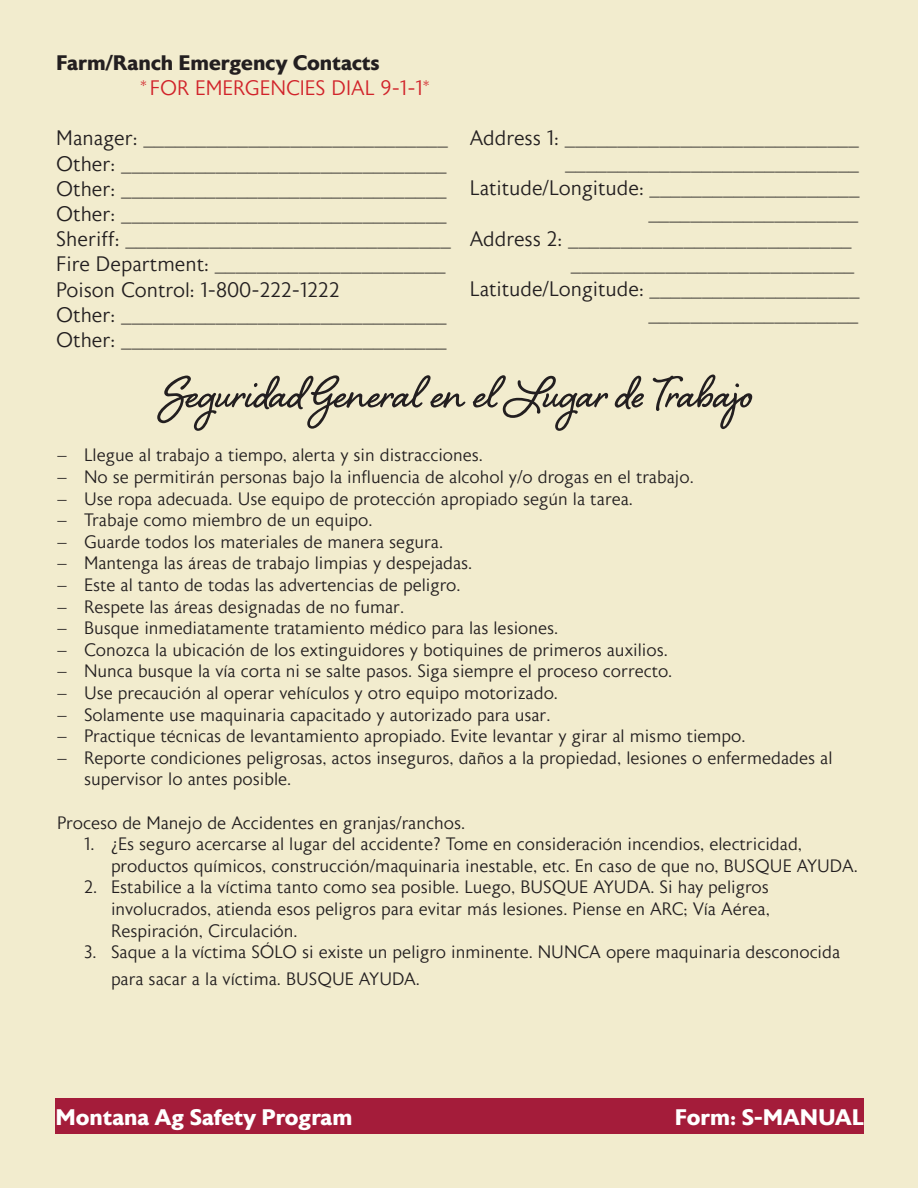
<style>
.page{position:relative;width:918px;height:1188px;background:#f2ecce}
.page>*{position:absolute;margin:0;border:0;box-sizing:border-box;transform-origin:0 0}
.t1{font:700 57px "Shelby";color:#231f20}
.t2{font:700 22.5px "Astoria Sans";color:#fff}
.t3{font:300 21px/25.2px "Astoria Sans";color:#231f20;text-align:right}
.t4{font:700 21px/25.2px "Astoria Sans";color:#231f20}
.t5{font:300 18px/21.6px "Astoria Sans";color:#231f20}
.s1{font-weight:300;color:#d1232a}
</style>
<div class="page">
<div style="left:56px;top:1099px;width:808px;height:35px;background:#a41c3a"></div>
<svg style="left:57px;top:456px;width:14px;height:6px"></svg>
<svg style="left:57px;top:478px;width:14px;height:6px"></svg>
<svg style="left:57px;top:499px;width:14px;height:7px"></svg>
<svg style="left:57px;top:521px;width:14px;height:6px"></svg>
<svg style="left:57px;top:543px;width:14px;height:6px"></svg>
<svg style="left:57px;top:564px;width:14px;height:6px"></svg>
<svg style="left:57px;top:586px;width:14px;height:6px"></svg>
<svg style="left:57px;top:607px;width:14px;height:7px"></svg>
<svg style="left:57px;top:629px;width:14px;height:6px"></svg>
<svg style="left:57px;top:651px;width:14px;height:6px"></svg>
<svg style="left:57px;top:672px;width:14px;height:6px"></svg>
<svg style="left:57px;top:694px;width:14px;height:6px"></svg>
<svg style="left:57px;top:715px;width:14px;height:7px"></svg>
<svg style="left:57px;top:737px;width:14px;height:6px"></svg>
<svg style="left:57px;top:759px;width:14px;height:6px"></svg>
<p class="t4" style="left:140px;top:50px;width:293px;text-indent:-84px">Farm/Ranch Emergency Contacts <span class="s1">*FOR EMERGENCIES DIAL 9-1-1*</span></p>
<p class="t3" style="left:56px;top:126px;width:393px">Manager: _____________________________</p>
<p class="t3" style="left:56px;top:152px;width:392px">Other: _______________________________</p>
<p class="t3" style="left:56px;top:177px;width:392px">Other: _______________________________</p>
<p class="t3" style="left:56px;top:202px;width:392px">Other: _______________________________</p>
<p class="t3" style="left:56px;top:227px;width:396px">Sheriff: _______________________________</p>
<p class="t3" style="left:56px;top:252px;width:391px">Fire Department: ______________________</p>
<p class="t3" style="left:56px;top:278px;width:285px">Poison Control: 1-800-222-1222</p>
<p class="t3" style="left:56px;top:303px;width:392px">Other: _______________________________</p>
<p class="t3" style="left:56px;top:328px;width:392px">Other: _______________________________</p>
<p class="t3" style="left:470px;top:126px;width:391px">Address 1: ____________________________ ____________________________</p>
<p class="t3" style="left:470px;top:176px;width:391px">Latitude/Longitude: ____________________</p>
<p class="t3" style="left:648px;top:201px;width:211px">____________________</p>
<p class="t3" style="left:470px;top:227px;width:386px">Address 2: ___________________________ ___________________________</p>
<p class="t3" style="left:470px;top:277px;width:391px">Latitude/Longitude: ____________________</p>
<p class="t3" style="left:648px;top:302px;width:211px">____________________</p>
<p class="t1" style="left:164px;top:354px;width:591px">Seguridad General en el Lugar de Trabajo</p>
<p class="t5" style="left:84px;top:445px;width:400px">Llegue al trabajo a tiempo, alerta y sin distracciones.</p>
<p class="t5" style="left:84px;top:467px;width:611px">No se permitirán personas bajo la influencia de alcohol y/o drogas en el trabajo.</p>
<p class="t5" style="left:84px;top:488px;width:550px">Use ropa adecuada. Use equipo de protección apropiado según la tarea.</p>
<p class="t5" style="left:84px;top:510px;width:290px">Trabaje como miembro de un equipo.</p>
<p class="t5" style="left:84px;top:532px;width:361px">Guarde todos los materiales de manera segura.</p>
<p class="t5" style="left:84px;top:553px;width:390px">Mantenga las áreas de trabajo limpias y despejadas.</p>
<p class="t5" style="left:84px;top:575px;width:378px">Este al tanto de todas las advertencias de peligro.</p>
<p class="t5" style="left:84px;top:596px;width:322px">Respete las áreas designadas de no fumar.</p>
<p class="t5" style="left:84px;top:618px;width:476px">Busque inmediatamente tratamiento médico para las lesiones.</p>
<p class="t5" style="left:84px;top:640px;width:585px">Conozca la ubicación de los extinguidores y botiquines de primeros auxilios.</p>
<p class="t5" style="left:84px;top:661px;width:590px">Nunca busque la vía corta ni se salte pasos. Siga siempre el proceso correcto.</p>
<p class="t5" style="left:84px;top:683px;width:476px">Use precaución al operar vehículos y otro equipo motorizado.</p>
<p class="t5" style="left:84px;top:704px;width:468px">Solamente use maquinaria capacitado y autorizado para usar.</p>
<p class="t5" style="left:84px;top:726px;width:663px">Practique técnicas de levantamiento apropiado. Evite levantar y girar al mismo tiempo.</p>
<p class="t5" style="left:84px;top:748px;width:750px">Reporte condiciones peligrosas, actos inseguros, daños a la propiedad, lesiones o enfermedades al supervisor lo antes posible.</p>
<p class="t5" style="left:57px;top:812px;width:410px">Proceso de Manejo de Accidentes en granjas/ranchos.</p>
<p class="t5" style="left:111px;top:834px;width:748px;text-indent:-27px">1. ¿Es seguro acercarse al lugar del accidente? Tome en consideración incendios, electricidad, productos químicos, construcción/maquinaria inestable, etc. En caso de que no, BUSQUE AYUDA.</p>
<p class="t5" style="left:111px;top:877px;width:660px;text-align:justify;text-indent:-27px">2. Estabilice a la víctima tanto como sea posible. Luego, BUSQUE AYUDA. Si hay peligros involucrados, atienda esos peligros para evitar más lesiones. Piense en ARC; Vía Aérea, Respiración, Circulación.</p>
<p class="t5" style="left:111px;top:939px;width:731px;line-height:27px;text-indent:-27px">3. Saque a la víctima SÓLO si existe un peligro inminente. NUNCA opere maquinaria desconocida para sacar a la víctima. BUSQUE AYUDA.</p>
<p class="t2" style="left:56px;top:1104px;width:298px">Montana Ag Safety Program</p>
<p class="t2" style="left:675px;top:1104px;width:191px">Form: S-MANUAL</p>
</div>
